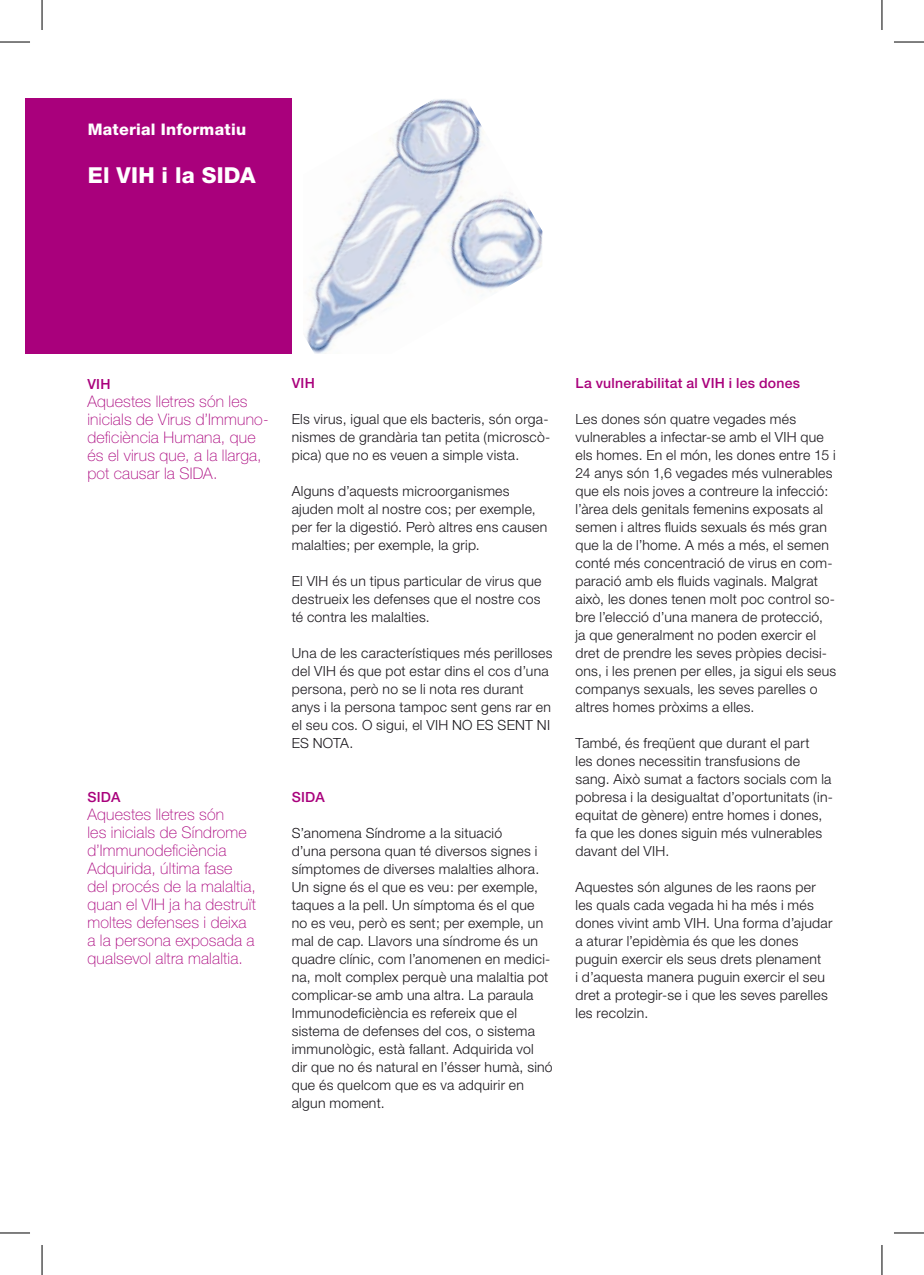
<style>
.page{position:relative;width:924px;height:1275px;background:#fff}
.page>*{position:absolute;margin:0;border:0;box-sizing:border-box;transform-origin:0 0}
.t1{font:800 22px "Helvetica Neue";letter-spacing:.01em;color:#fff}
.t2{font:100 16px/18px "Helvetica Neue";letter-spacing:.01em;color:#a9007c}
.t3{font:800 16px "Helvetica Neue";letter-spacing:.015em;color:#fff}
.t4{font:300 14px/18px "Helvetica Neue";letter-spacing:.02em;color:#1a171c}
.t5{font:500 14px "Helvetica Neue";letter-spacing:.02em;color:#a9007c}
</style>
<div class="page">
<img style="left:305px;top:99px;width:237px;height:255px">
<div style="left:25px;top:99px;width:266px;height:255px;background:#a9007c"></div>
<hr style="left:0;top:42px;width:30px;height:1px;background:#000">
<hr style="left:893px;top:42px;width:30px;height:1px;background:#000">
<hr style="left:0;top:1232px;width:30px;height:1px;background:#000">
<hr style="left:893px;top:1232px;width:30px;height:1px;background:#000">
<hr style="left:42px;top:0;width:1px;height:30px;background:#000">
<hr style="left:42px;top:1245px;width:1px;height:30px;background:#000">
<hr style="left:881px;top:0;width:1px;height:30px;background:#000">
<hr style="left:881px;top:1245px;width:1px;height:30px;background:#000">
<p class="t3" style="left:88px;top:120px;width:160px">Material Informatiu</p>
<h1 class="t1" style="left:88px;top:162px;width:169px">El VIH i la SIDA</h1>
<p class="t5" style="left:87px;top:376px;width:25px">VIH</p>
<p class="t2" style="left:87px;top:392px;width:183px">Aquestes lletres són les inicials de Virus d’Immuno&shy;deficiència Humana, que és el virus que, a la llarga, pot causar la SIDA.</p>
<p class="t5" style="left:87px;top:788px;width:34px">SIDA</p>
<p class="t2" style="left:87px;top:805px;width:170px">Aquestes lletres són<br>les inicials de Síndrome d’Immunodeficiència<br>Adquirida, última fase del procés de la malaltia, quan el VIH ja ha destruït moltes defenses i deixa a la persona exposada a qualsevol altra malaltia.</p>
<p class="t5" style="left:291px;top:374px;width:25px">VIH</p>
<p class="t4" style="left:291px;top:409px;width:260px">Els virus, igual que els bacteris, són orga&shy;nismes de grandària tan petita (microscò&shy;pica) que no es veuen a simple vista.</p>
<p class="t4" style="left:291px;top:481px;width:257px">Alguns d’aquests microorganismes ajuden molt al nostre cos; per exemple, per fer la digestió. Però altres ens causen malalties; per exemple, la grip.</p>
<p class="t4" style="left:291px;top:571px;width:251px;text-align:justify">El VIH és un tipus particular de virus que destrueix les defenses que el nostre cos té contra les malalties.</p>
<p class="t4" style="left:291px;top:643px;width:262px">Una de les característiques més perilloses del VIH és que pot estar dins el cos d’una persona, però no se li nota res durant anys i la persona tampoc sent gens rar en el seu cos. O sigui, el VIH NO ES SENT NI ES NOTA.</p>
<p class="t5" style="left:291px;top:788px;width:34px">SIDA</p>
<p class="t4" style="left:291px;top:823px;width:262px">S’anomena Síndrome a la situació<br>d’una persona quan té diversos signes i símptomes de diverses malalties alhora.<br>Un signe és el que es veu: per exemple, taques a la pell. Un símptoma és el que no es veu, però es sent; per exemple, un mal de cap. Llavors una síndrome és un quadre clínic, com l’anomenen en medici&shy;na, molt complex perquè una malaltia pot complicar-se amb una altra. La paraula Immunodeficiència es refereix que el sistema de defenses del cos, o sistema immunològic, està fallant. Adquirida vol dir que no és natural en l’ésser humà, sinó que és quelcom que es va adquirir en algun moment.</p>
<p class="t5" style="left:575px;top:374px;width:226px">La vulnerabilitat al VIH i les dones</p>
<p class="t4" style="left:575px;top:409px;width:262px">Les dones són quatre vegades més vulnerables a infectar-se amb el VIH que els homes. En el món, les dones entre 15 i 24 anys són 1,6 vegades més vulnerables que els nois joves a contreure la infecció: l’àrea dels genitals femenins exposats al semen i altres fluids sexuals és més gran que la de l’home. A més a més, el semen conté més concentració de virus en com&shy;paració amb els fluids vaginals. Malgrat això, les dones tenen molt poc control so&shy;bre l’elecció d’una manera de protecció, ja que generalment no poden exercir el dret de prendre les seves pròpies decisi&shy;ons, i les prenen per elles, ja sigui els seus companys sexuals, les seves parelles o altres homes pròxims a elles.</p>
<p class="t4" style="left:575px;top:733px;width:259px">També, és freqüent que durant el part<br>les dones necessitin transfusions de sang. Això sumat a factors socials com la pobresa i la desigualtat d’oportunitats (in&shy;equitat de gènere) entre homes i dones, fa que les dones siguin més vulnerables davant del VIH.</p>
<p class="t4" style="left:575px;top:877px;width:258px">Aquestes són algunes de les raons per les quals cada vegada hi ha més i més dones vivint amb VIH. Una forma d’ajudar a aturar l’epidèmia és que les dones puguin exercir els seus drets plenament<br>i d’aquesta manera puguin exercir el seu dret a protegir-se i que les seves parelles les recolzin.</p>
</div>
